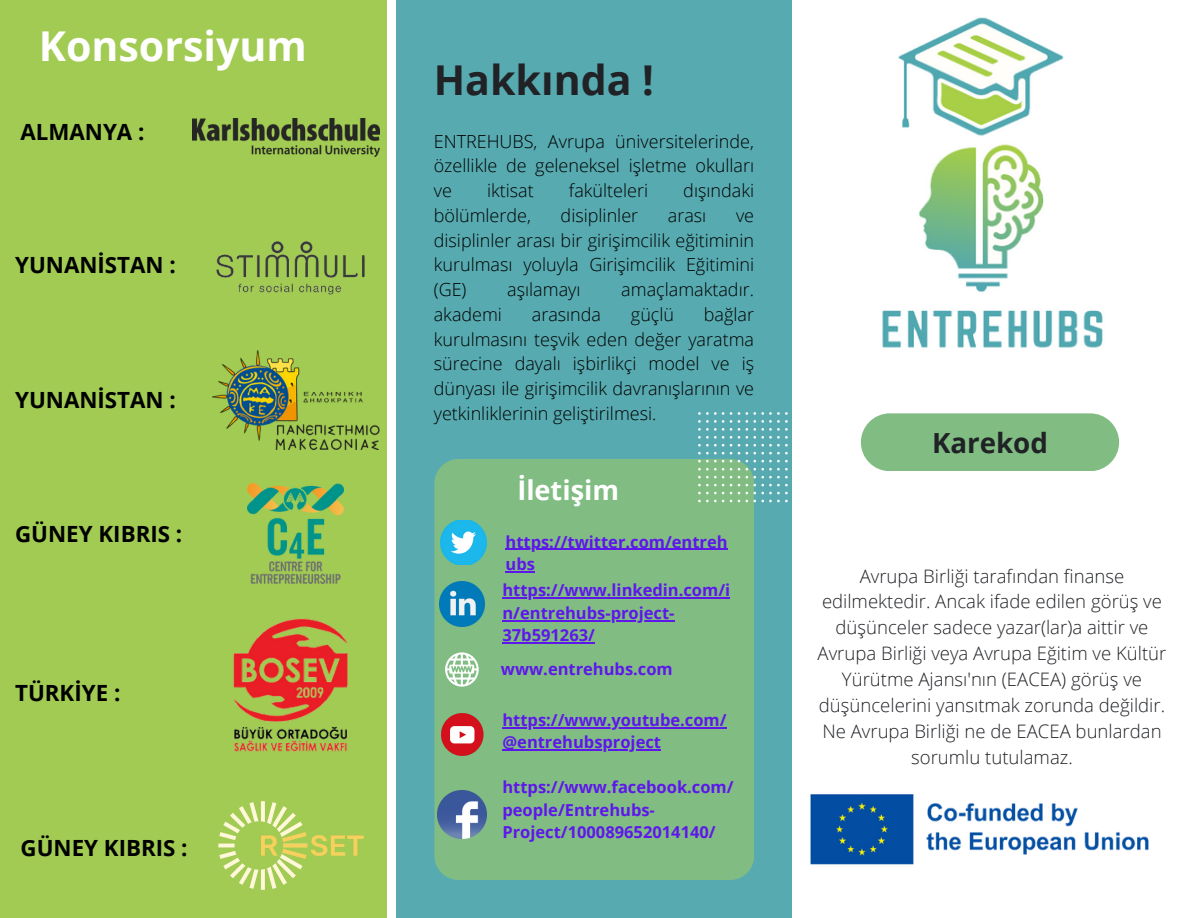
<style>
.page{position:relative;width:1188px;height:918px;background:#fff}
.page>*{position:absolute;margin:0;border:0;box-sizing:border-box;transform-origin:0 0}
.t1{font:700 41.1px "Open Sans";color:#fff}
.t2{font:700 41.1px "Open Sans";color:#202226}
.t3{font:700 27.75px "Open Sans";color:#202226}
.t4{font:700 27.15px "Open Sans";color:#fff}
.t5{font:700 22.35px "Open Sans";color:#000}
.t6{font:300 18.6px/25.8px "Open Sans";color:#202226;text-align:center}
.t7{font:300 18px/24.8px "Open Sans";color:#000;text-align:justify}
.t8{font:700 16.5px/22.5px "Open Sans";color:#5e17eb}
</style>
<div class="page">
<div style="left:0;top:0;width:387px;height:918px;background:#a1cb52"></div>
<svg style="left:860px;top:17px;width:260px;height:454px"></svg>
<div style="left:861px;top:413px;width:258px;height:58px;background:#81bd83;border-radius:29px"></div>
<div style="left:396px;top:0;width:396px;height:918px;background:#57aab0"></div>
<div style="left:434px;top:459px;width:320px;height:421px;background:#81bd83;border-radius:24px"></div>
<svg style="left:698px;top:412px;width:90px;height:90px"></svg>
<svg style="left:445px;top:652px;width:34px;height:34px"></svg>
<img style="left:440px;top:520px;width:46px;height:44px">
<img style="left:439px;top:581px;width:45px;height:45px">
<img style="left:434px;top:712px;width:50px;height:44px">
<img style="left:438px;top:791px;width:48px;height:48px">
<img style="left:192px;top:119px;width:187px;height:38px">
<img style="left:216px;top:241px;width:149px;height:54px">
<img style="left:213px;top:351px;width:166px;height:99px">
<img style="left:233px;top:618px;width:115px;height:131px">
<img style="left:218px;top:749px;width:146px;height:141px">
<img style="left:810px;top:794px;width:339px;height:71px">
<img style="left:248px;top:484px;width:96px;height:100px">
<hr style="left:506px;top:549px;width:222px;height:1px;background:#5e17eb">
<hr style="left:506px;top:571px;width:29px;height:2px;background:#5e17eb">
<hr style="left:502px;top:598px;width:228px;height:1px;background:#5e17eb">
<hr style="left:502px;top:620px;width:173px;height:1px;background:#5e17eb">
<hr style="left:502px;top:643px;width:93px;height:1px;background:#5e17eb">
<hr style="left:502px;top:727px;width:225px;height:1px;background:#5e17eb">
<hr style="left:502px;top:749px;width:159px;height:2px;background:#5e17eb">
<p class="t1" style="left:39px;top:17px;width:270px">Konsorsiyum</p>
<p class="t5" style="left:21px;top:116px;width:126px">ALMANYA :</p>
<p class="t5" style="left:15px;top:249px;width:162px">YUNANİSTAN :</p>
<p class="t5" style="left:15px;top:384px;width:162px">YUNANİSTAN :</p>
<p class="t5" style="left:15px;top:518px;width:169px">GÜNEY KIBRIS :</p>
<p class="t5" style="left:15px;top:677px;width:107px">TÜRKİYE :</p>
<p class="t5" style="left:21px;top:832px;width:169px">GÜNEY KIBRIS :</p>
<p class="t2" style="left:434px;top:51px;width:222px">Hakkında !</p>
<p class="t7" style="left:434px;top:128px;width:322px">ENTREHUBS, Avrupa üniversitelerinde, özellikle de geleneksel işletme okulları ve</p>
<p class="t7" style="left:487px;top:178px;width:48px">iktisat</p>
<p class="t7" style="left:569px;top:178px;width:81px">fakülteleri</p>
<p class="t7" style="left:683px;top:178px;width:72px">dışındaki</p>
<p class="t7" style="left:434px;top:203px;width:99px">bölümlerde,</p>
<p class="t7" style="left:561px;top:203px;width:79px">disiplinler</p>
<p class="t7" style="left:668px;top:203px;width:40px">arası</p>
<p class="t7" style="left:434px;top:203px;width:322px;text-indent:302px">ve disiplinler arası bir girişimcilik eğitiminin kurulması yoluyla Girişimcilik Eğitimini (GE)</p>
<p class="t7" style="left:507px;top:277px;width:75px">aşılamayı</p>
<p class="t7" style="left:621px;top:277px;width:134px">amaçlamaktadır.</p>
<p class="t7" style="left:434px;top:302px;width:322px;text-indent:270px">bağlar kurulmasını teşvik eden değer yaratma sürecine dayalı işbirlikçi model ve iş dünyası ile girişimcilik davranışlarının ve yetkinliklerinin geliştirilmesi.</p>
<p class="t7" style="left:434px;top:302px;width:70px">akademi</p>
<p class="t7" style="left:532px;top:302px;width:71px">arasında</p>
<p class="t7" style="left:631px;top:302px;width:45px">güçlü</p>
<p class="t4" style="left:517px;top:471px;width:103px">İletişim</p>
<p class="t8" style="left:506px;top:530px;width:224px">https://twitter.com/entreh ubs</p>
<p class="t8" style="left:502px;top:579px;width:229px">https://www.linkedin.com/i n/entrehubs-project-<br>37b591263/</p>
<p class="t8" style="left:501px;top:657px;width:173px">www.entrehubs.com</p>
<p class="t8" style="left:502px;top:708px;width:226px">https://www.youtube.com/ @entrehubsproject</p>
<p class="t8" style="left:502px;top:776px;width:233px">https://www.facebook.com/ people/Entrehubs-<br>Project/100089652014140/</p>
<p class="t3" style="left:932px;top:423px;width:117px">Karekod</p>
<p class="t6" style="left:818px;top:562px;width:350px">Avrupa Birliği tarafından finanse edilmektedir. Ancak ifade edilen görüş ve düşünceler sadece yazar(lar)a aittir ve Avrupa Birliği veya Avrupa Eğitim ve Kültür Yürütme Ajansı'nın (EACEA) görüş ve düşüncelerini yansıtmak zorunda değildir.<br>Ne Avrupa Birliği ne de EACEA bunlardan sorumlu tutulamaz.</p>
</div>
